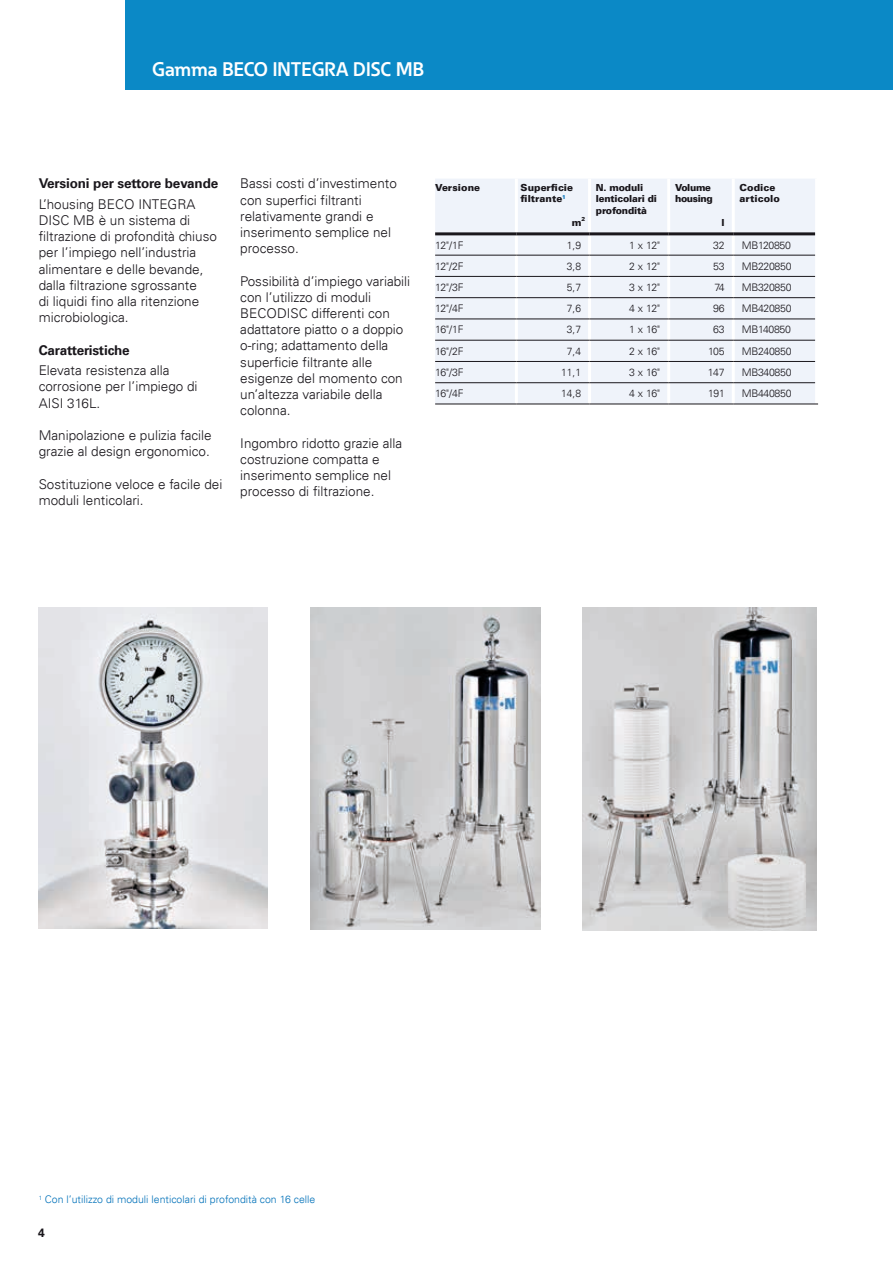
<style>
.page{position:relative;width:893px;height:1263px;background:#fff}
.page>*{position:absolute;margin:0;border:0;box-sizing:border-box;transform-origin:0 0}
.t1{font:700 19.5px "Eaton";color:#fff}
.t2{font:300 13.5px/16.2px "Univers LT";color:#1a171c}
.t3{font:700 13.5px "Univers LT";letter-spacing:-.01em;color:#1a171c}
.t4{font:700 12px "Univers LT";color:#1a171c}
.t5{font:300 10.5px "Univers LT";letter-spacing:-.03em;color:#1a171c}
.t6{font:300 10.5px "Univers LT";color:#0071b9}
.t7{font:900 9.75px/11.7px "Univers LT";color:#1a171c}
.t8{font:900 9.75px/11.7px "Univers LT";letter-spacing:-.02em;color:#1a171c}
.t9{font:900 9.75px/11.7px "Univers LT";letter-spacing:-.04em;color:#1a171c}
.t10{font:900 5.7px "Univers LT";color:#1a171c}
</style>
<div class="page">
<div style="left:126px;top:0;width:767px;height:89px;background:#0b89c6"></div>
<div style="left:435px;top:179px;width:380px;height:225px;background:#eff3fa"></div>
<hr style="left:515px;top:179px;width:3px;height:53px;background:#fff">
<hr style="left:588px;top:179px;width:3px;height:53px;background:#fff">
<hr style="left:667px;top:179px;width:3px;height:53px;background:#fff">
<hr style="left:732px;top:179px;width:3px;height:53px;background:#fff">
<hr style="left:515px;top:235px;width:3px;height:20px;background:#fff">
<hr style="left:588px;top:235px;width:3px;height:20px;background:#fff">
<hr style="left:667px;top:235px;width:3px;height:20px;background:#fff">
<hr style="left:732px;top:235px;width:3px;height:20px;background:#fff">
<hr style="left:515px;top:255px;width:3px;height:21px;background:#fff">
<hr style="left:588px;top:255px;width:3px;height:21px;background:#fff">
<hr style="left:667px;top:255px;width:3px;height:21px;background:#fff">
<hr style="left:732px;top:255px;width:3px;height:21px;background:#fff">
<hr style="left:515px;top:277px;width:3px;height:20px;background:#fff">
<hr style="left:588px;top:277px;width:3px;height:20px;background:#fff">
<hr style="left:667px;top:277px;width:3px;height:20px;background:#fff">
<hr style="left:732px;top:277px;width:3px;height:20px;background:#fff">
<hr style="left:515px;top:298px;width:3px;height:21px;background:#fff">
<hr style="left:588px;top:298px;width:3px;height:21px;background:#fff">
<hr style="left:667px;top:298px;width:3px;height:21px;background:#fff">
<hr style="left:732px;top:298px;width:3px;height:21px;background:#fff">
<hr style="left:515px;top:319px;width:3px;height:21px;background:#fff">
<hr style="left:588px;top:319px;width:3px;height:21px;background:#fff">
<hr style="left:667px;top:319px;width:3px;height:21px;background:#fff">
<hr style="left:732px;top:319px;width:3px;height:21px;background:#fff">
<hr style="left:515px;top:340px;width:3px;height:21px;background:#fff">
<hr style="left:588px;top:340px;width:3px;height:21px;background:#fff">
<hr style="left:667px;top:340px;width:3px;height:21px;background:#fff">
<hr style="left:732px;top:340px;width:3px;height:21px;background:#fff">
<hr style="left:515px;top:362px;width:3px;height:20px;background:#fff">
<hr style="left:588px;top:362px;width:3px;height:20px;background:#fff">
<hr style="left:667px;top:362px;width:3px;height:20px;background:#fff">
<hr style="left:732px;top:362px;width:3px;height:20px;background:#fff">
<hr style="left:515px;top:383px;width:3px;height:21px;background:#fff">
<hr style="left:588px;top:383px;width:3px;height:21px;background:#fff">
<hr style="left:667px;top:383px;width:3px;height:21px;background:#fff">
<hr style="left:732px;top:383px;width:3px;height:21px;background:#fff">
<hr style="left:435px;top:232px;width:81px;height:3px;background:#1a171c">
<hr style="left:516px;top:232px;width:74px;height:3px;background:#1a171c">
<hr style="left:590px;top:232px;width:79px;height:3px;background:#1a171c">
<hr style="left:669px;top:232px;width:64px;height:3px;background:#1a171c">
<hr style="left:733px;top:232px;width:82px;height:3px;background:#1a171c">
<hr style="left:435px;top:255px;width:81px;height:1px;background:#1a171c">
<hr style="left:516px;top:255px;width:74px;height:1px;background:#1a171c">
<hr style="left:590px;top:255px;width:79px;height:1px;background:#1a171c">
<hr style="left:669px;top:255px;width:64px;height:1px;background:#1a171c">
<hr style="left:733px;top:255px;width:82px;height:1px;background:#1a171c">
<hr style="left:435px;top:276px;width:81px;height:1px;background:#1a171c">
<hr style="left:516px;top:276px;width:74px;height:1px;background:#1a171c">
<hr style="left:590px;top:276px;width:79px;height:1px;background:#1a171c">
<hr style="left:669px;top:276px;width:64px;height:1px;background:#1a171c">
<hr style="left:733px;top:276px;width:82px;height:1px;background:#1a171c">
<hr style="left:435px;top:297px;width:81px;height:1px;background:#1a171c">
<hr style="left:516px;top:297px;width:74px;height:1px;background:#1a171c">
<hr style="left:590px;top:297px;width:79px;height:1px;background:#1a171c">
<hr style="left:669px;top:297px;width:64px;height:1px;background:#1a171c">
<hr style="left:733px;top:297px;width:82px;height:1px;background:#1a171c">
<hr style="left:435px;top:319px;width:81px;height:1px;background:#1a171c">
<hr style="left:516px;top:319px;width:74px;height:1px;background:#1a171c">
<hr style="left:590px;top:319px;width:79px;height:1px;background:#1a171c">
<hr style="left:669px;top:319px;width:64px;height:1px;background:#1a171c">
<hr style="left:733px;top:319px;width:82px;height:1px;background:#1a171c">
<hr style="left:435px;top:340px;width:81px;height:1px;background:#1a171c">
<hr style="left:516px;top:340px;width:74px;height:1px;background:#1a171c">
<hr style="left:590px;top:340px;width:79px;height:1px;background:#1a171c">
<hr style="left:669px;top:340px;width:64px;height:1px;background:#1a171c">
<hr style="left:733px;top:340px;width:82px;height:1px;background:#1a171c">
<hr style="left:435px;top:361px;width:81px;height:1px;background:#1a171c">
<hr style="left:516px;top:361px;width:74px;height:1px;background:#1a171c">
<hr style="left:590px;top:361px;width:79px;height:1px;background:#1a171c">
<hr style="left:669px;top:361px;width:64px;height:1px;background:#1a171c">
<hr style="left:733px;top:361px;width:82px;height:1px;background:#1a171c">
<hr style="left:435px;top:382px;width:81px;height:1px;background:#1a171c">
<hr style="left:516px;top:382px;width:74px;height:1px;background:#1a171c">
<hr style="left:590px;top:382px;width:79px;height:1px;background:#1a171c">
<hr style="left:669px;top:382px;width:64px;height:1px;background:#1a171c">
<hr style="left:733px;top:382px;width:82px;height:1px;background:#1a171c">
<hr style="left:435px;top:404px;width:81px;height:1px;background:#1a171c">
<hr style="left:516px;top:404px;width:74px;height:1px;background:#1a171c">
<hr style="left:590px;top:404px;width:79px;height:1px;background:#1a171c">
<hr style="left:669px;top:404px;width:64px;height:1px;background:#1a171c">
<hr style="left:733px;top:404px;width:85px;height:1px;background:#1a171c">
<img style="left:310px;top:607px;width:230px;height:322px">
<img style="left:39px;top:607px;width:229px;height:321px">
<img style="left:583px;top:607px;width:234px;height:323px">
<h1 class="t1" style="left:152px;top:57px;width:273px">Gamma BECO INTEGRA DISC MB</h1>
<p class="t3" style="left:39px;top:176px;width:181px">Versioni per settore bevande</p>
<p class="t2" style="left:39px;top:196px;width:180px">L’housing BECO INTEGRA<br>DISC MB è un sistema di filtrazione di profondità chiuso per l’impiego nell’industria alimentare e delle bevande, dalla filtrazione sgrossante<br>di liquidi fino alla ritenzione microbiologica.</p>
<p class="t3" style="left:39px;top:342px;width:92px">Caratteristiche</p>
<p class="t2" style="left:39px;top:362px;width:160px">Elevata resistenza alla corrosione per l’impiego di<br>AISI 316L.</p>
<p class="t2" style="left:39px;top:427px;width:175px">Manipolazione e pulizia facile grazie al design ergonomico.</p>
<p class="t2" style="left:39px;top:476px;width:185px">Sostituzione veloce e facile dei moduli lenticolari.</p>
<p class="t2" style="left:240px;top:175px;width:158px">Bassi costi d’investimento con superfici filtranti relativamente grandi e inserimento semplice nel processo.</p>
<p class="t2" style="left:240px;top:273px;width:172px">Possibilità d’impiego variabili con l’utilizzo di moduli<br>BECODISC differenti con adattatore piatto o a doppio o-ring; adattamento della superficie filtrante alle esigenze del momento con un’altezza variabile della colonna.</p>
<p class="t2" style="left:240px;top:435px;width:164px">Ingombro ridotto grazie alla costruzione compatta e inserimento semplice nel processo di filtrazione.</p>
<p class="t7" style="left:435px;top:181px;width:46px">Versione</p>
<p class="t7" style="left:521px;top:181px;width:54px">Superficie filtrante<sup>1</sup></p>
<p class="t8" style="left:572px;top:216px;width:11px">m</p>
<p class="t10" style="left:581px;top:215px;width:5px">2</p>
<p class="t8" style="left:596px;top:181px;width:63px">N. moduli lenticolari di profondità</p>
<p class="t9" style="left:675px;top:181px;width:39px">Volume housing</p>
<p class="t8" style="left:722px;top:216px;width:5px">l</p>
<p class="t7" style="left:740px;top:181px;width:42px">Codice articolo</p>
<p class="t5" style="left:435px;top:239px;width:30px">12"/1F</p>
<p class="t5" style="left:567px;top:239px;width:16px">1,9</p>
<p class="t5" style="left:629px;top:239px;width:32px">1 x 12"</p>
<p class="t5" style="left:713px;top:239px;width:13px">32</p>
<p class="t5" style="left:742px;top:239px;width:51px">MB120850</p>
<p class="t5" style="left:435px;top:259px;width:30px">12"/2F</p>
<p class="t5" style="left:567px;top:259px;width:16px">3,8</p>
<p class="t5" style="left:629px;top:259px;width:32px">2 x 12"</p>
<p class="t5" style="left:713px;top:259px;width:13px">53</p>
<p class="t5" style="left:742px;top:259px;width:51px">MB220850</p>
<p class="t5" style="left:435px;top:281px;width:30px">12"/3F</p>
<p class="t5" style="left:567px;top:281px;width:16px">5,7</p>
<p class="t5" style="left:629px;top:281px;width:32px">3 x 12"</p>
<p class="t5" style="left:714px;top:281px;width:12px">74</p>
<p class="t5" style="left:742px;top:281px;width:51px">MB320850</p>
<p class="t5" style="left:435px;top:302px;width:30px">12"/4F</p>
<p class="t5" style="left:567px;top:302px;width:16px">7,6</p>
<p class="t5" style="left:629px;top:302px;width:32px">4 x 12"</p>
<p class="t5" style="left:713px;top:302px;width:13px">96</p>
<p class="t5" style="left:742px;top:302px;width:51px">MB420850</p>
<p class="t5" style="left:435px;top:323px;width:30px">16"/1F</p>
<p class="t5" style="left:567px;top:323px;width:16px">3,7</p>
<p class="t5" style="left:629px;top:323px;width:32px">1 x 16"</p>
<p class="t5" style="left:713px;top:323px;width:13px">63</p>
<p class="t5" style="left:742px;top:323px;width:51px">MB140850</p>
<p class="t5" style="left:435px;top:345px;width:30px">16"/2F</p>
<p class="t5" style="left:567px;top:345px;width:16px">7,4</p>
<p class="t5" style="left:629px;top:345px;width:32px">2 x 16"</p>
<p class="t5" style="left:708px;top:345px;width:18px">105</p>
<p class="t5" style="left:742px;top:345px;width:51px">MB240850</p>
<p class="t5" style="left:435px;top:366px;width:30px">16"/3F</p>
<p class="t5" style="left:561px;top:366px;width:21px">11,1</p>
<p class="t5" style="left:629px;top:366px;width:32px">3 x 16"</p>
<p class="t5" style="left:708px;top:366px;width:18px">147</p>
<p class="t5" style="left:742px;top:366px;width:51px">MB340850</p>
<p class="t5" style="left:435px;top:387px;width:30px">16"/4F</p>
<p class="t5" style="left:561px;top:387px;width:21px">14,8</p>
<p class="t5" style="left:629px;top:387px;width:32px">4 x 16"</p>
<p class="t5" style="left:708px;top:387px;width:18px">191</p>
<p class="t5" style="left:742px;top:387px;width:51px">MB440850</p>
<p class="t6" style="left:39px;top:1193px;width:278px"><sup>1</sup> Con l’utilizzo di moduli lenticolari di profondità con 16 celle</p>
<p class="t4" style="left:38px;top:1225px;width:8px">4</p>
</div>
